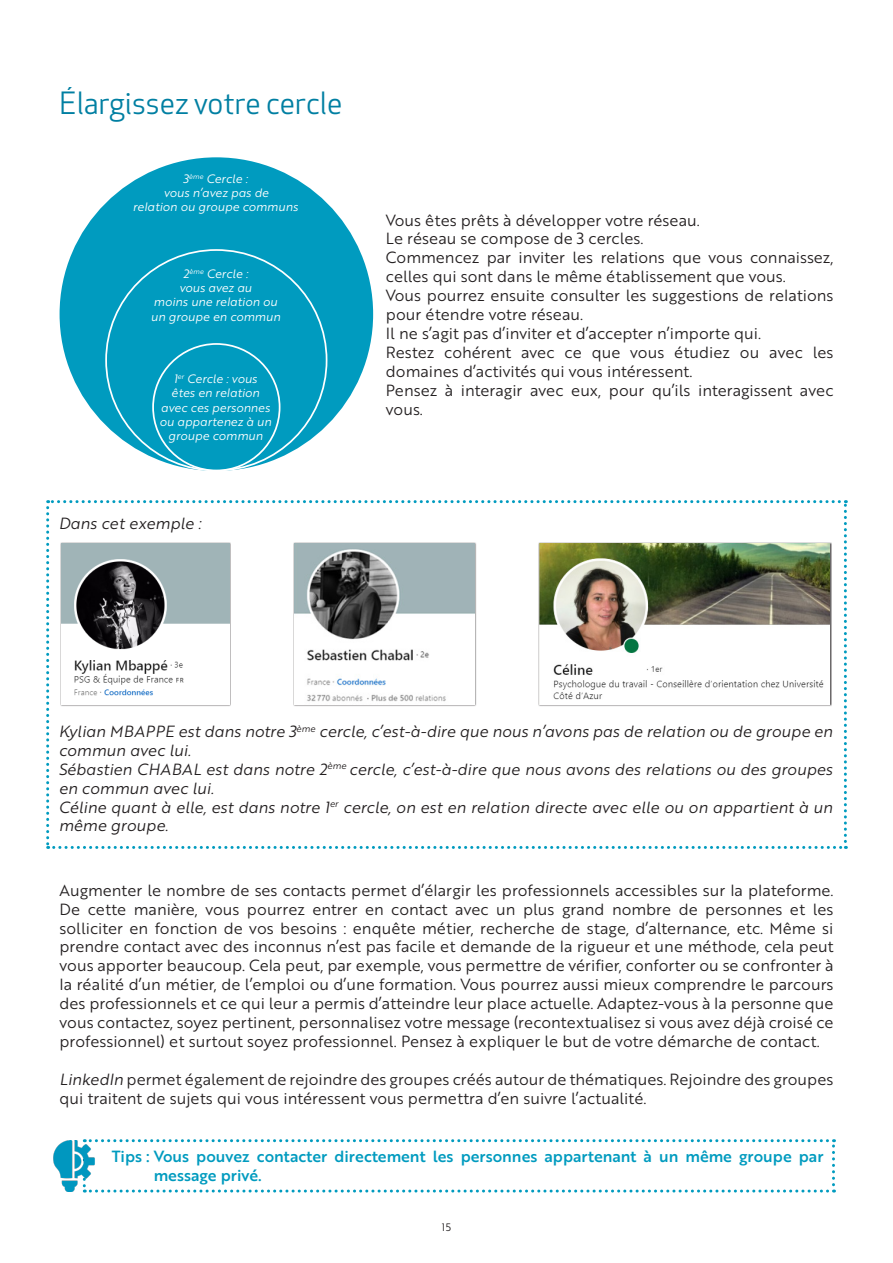
<style>
.page{position:relative;width:893px;height:1263px;background:#fff}
.page>*{position:absolute;margin:0;border:0;box-sizing:border-box;transform-origin:0 0}
.t1{font:30px "Apex New";color:#007fa2}
.t2{font:15.75px/18.9px "Brother 1816 Book";color:#231f20}
.t3{font:15.75px/18.9px "Brother 1816 Book Italic";color:#231f20}
.t4{font:15.75px/19.5px "Brother 1816 Medium";color:#009bbf}
.t5{font:11.85px/14.2px "Brother 1816 Book Italic";color:#fff;text-align:center}
.t6{font:10.5px "Brother 1816 Book";color:#231f20}
.s1{font-family:"Brother 1816 Book Italic"}
</style>
<div class="page">
<div style="left:60px;top:157px;width:313px;height:314px;background:#009bbf;border-radius:50%"></div>
<svg style="left:83px;top:1139px;width:752px;height:53px"></svg>
<img style="left:53px;top:1141px;width:46px;height:50px">
<svg style="left:46px;top:500px;width:801px;height:349px"></svg>
<p class="t1" style="left:60px;top:84px;width:284px">Élargissez votre cercle</p>
<p class="t5" style="left:133px;top:171px;width:167px">3<sup>ème</sup> Cercle :<br>vous n’avez pas de<br>relation ou groupe communs</p>
<p class="t5" style="left:151px;top:266px;width:131px">2<sup>ème</sup> Cercle :<br>vous avez au<br>moins une relation ou un groupe en commun</p>
<p class="t5" style="left:159px;top:371px;width:114px">1<sup>er</sup> Cercle : vous<br>êtes en relation avec ces personnes ou appartenez à un groupe commun</p>
<p class="t3" style="left:59px;top:513px;width:144px">Dans cet exemple :</p>
<p class="t2" style="left:386px;top:210px;width:316px">Vous êtes prêts à développer votre réseau.</p>
<p class="t2" style="left:386px;top:229px;width:259px">Le réseau se compose de 3 cercles.</p>
<p class="t2" style="left:386px;top:248px;width:449px">Commencez par inviter les relations que vous connaissez, celles qui sont dans le même établissement que vous.</p>
<p class="t2" style="left:386px;top:285px;width:449px">Vous pourrez ensuite consulter les suggestions de relations pour étendre votre réseau.</p>
<p class="t2" style="left:386px;top:323px;width:377px">Il ne s’agit pas d’inviter et d’accepter n’importe qui.</p>
<p class="t2" style="left:386px;top:342px;width:449px">Restez cohérent avec ce que vous étudiez ou avec les domaines d’activités qui vous intéressent.</p>
<p class="t2" style="left:386px;top:380px;width:449px">Pensez à interagir avec eux, pour qu’ils interagissent avec vous.</p>
<p class="t3" style="left:59px;top:721px;width:775px">Kylian MBAPPE est dans notre 3<sup>ème</sup> cercle, c’est-à-dire que nous n’avons pas de relation ou de groupe en commun avec lui.</p>
<p class="t3" style="left:59px;top:759px;width:775px">Sébastien CHABAL est dans notre 2<sup>ème</sup> cercle, c’est-à-dire que nous avons des relations ou des groupes en commun avec lui.</p>
<p class="t3" style="left:59px;top:797px;width:775px">Céline quant à elle, est dans notre 1<sup>er</sup> cercle, on est en relation directe avec elle ou on appartient à un même groupe.</p>
<p class="t2" style="left:60px;top:880px;width:775px;text-align:justify">Augmenter le nombre de ses contacts permet d’élargir les professionnels accessibles sur la plateforme.<br>De cette manière, vous pourrez entrer en contact avec un plus grand nombre de personnes et les solliciter en fonction de vos besoins : enquête métier, recherche de stage, d’alternance, etc. Même si prendre contact avec des inconnus n’est pas facile et demande de la rigueur et une méthode, cela peut vous apporter beaucoup. Cela peut, par exemple, vous permettre de vérifier, conforter ou se confronter à la réalité d’un métier, de l’emploi ou d’une formation. Vous pourrez aussi mieux comprendre le parcours des professionnels et ce qui leur a permis d’atteindre leur place actuelle. Adaptez-vous à la personne que vous contactez, soyez pertinent, personnalisez votre message (recontextualisez si vous avez déjà croisé ce professionnel) et surtout soyez professionnel. Pensez à expliquer le but de votre démarche de contact.</p>
<p class="t2" style="left:60px;top:1069px;width:775px"><span class="s1">LinkedIn</span> permet également de rejoindre des groupes créés autour de thématiques. Rejoindre des groupes qui traitent de sujets qui vous intéressent vous permettra d’en suivre l’actualité.</p>
<p class="t4" style="left:154px;top:1146px;width:671px;text-indent:-42px">Tips : Vous pouvez contacter directement les personnes appartenant à un même groupe par message privé.</p>
<p class="t6" style="left:442px;top:1219px;width:11px">15</p>
</div>
